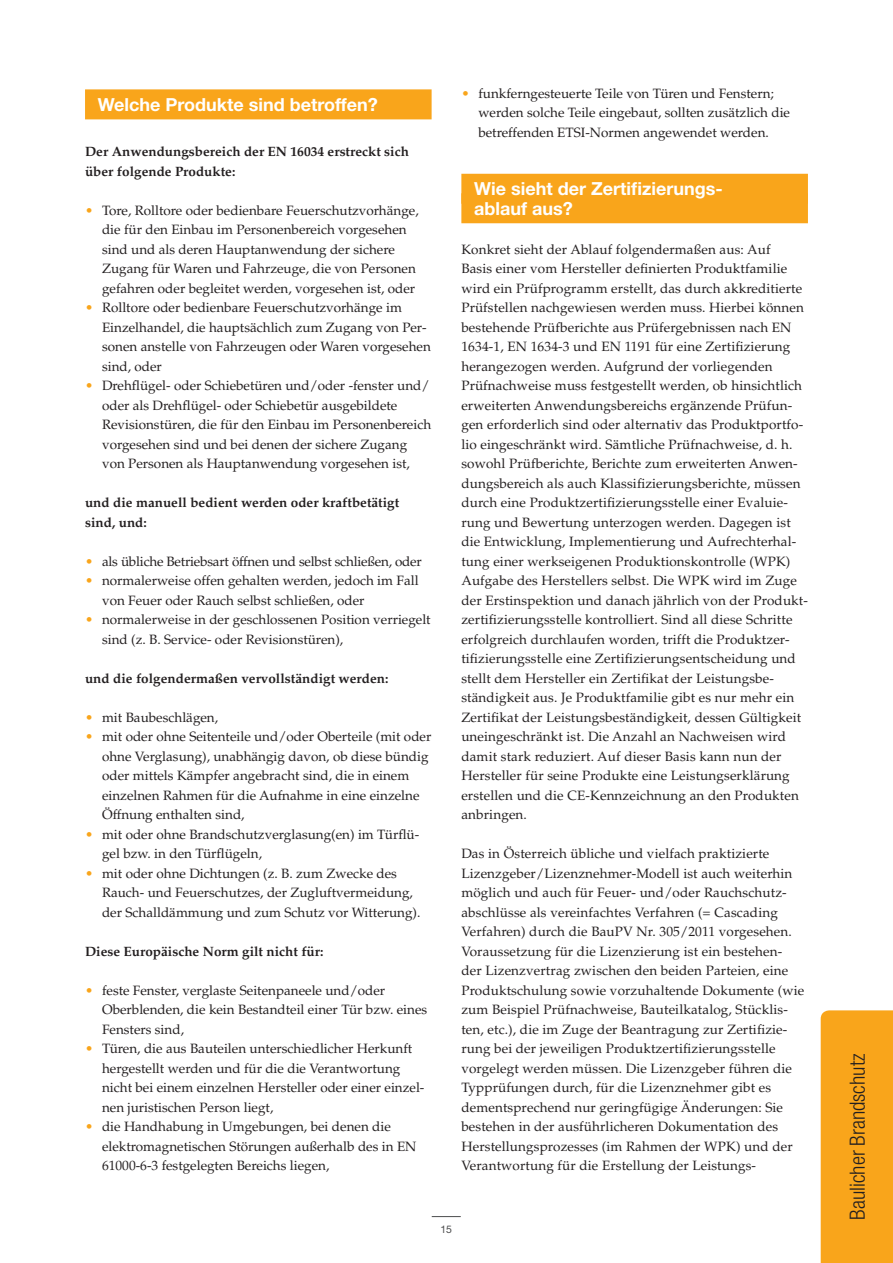
<style>
.page{position:relative;width:893px;height:1263px;background:#fff}
.page>*{position:absolute;margin:0;border:0;box-sizing:border-box;transform-origin:0 0}
.t1{font:300 condensed 21px "Helvetica Neue LT Std";color:#231f20}
.Headline_3_orange{font:700 18px "Helvetica Neue LT Std";color:#fff}
.fliesstext{font:13.5px/19.5px "Palatino LT Std";letter-spacing:.01em;color:#231f20}
.Fliesstext_bold{font:700 13.5px/19.5px "Palatino LT Std";color:#231f20}
.fliesstext-2{font:13.5px "Palatino LT Std";letter-spacing:-.015em;color:#231f20}
.t2{font:10.5px "Helvetica Neue LT Std";color:#4b4c4d}
.s1{color:#f9a51b}
</style>
<div class="page">
<svg style="left:432px;top:1216px;width:29px;height:1px"></svg>
<div style="left:85px;top:89px;width:347px;height:30px;background:#f9a51b"></div>
<div style="left:821px;top:1010px;width:72px;height:253px;background:#f9a51b"></div>
<div style="left:461px;top:174px;width:347px;height:30px;background:#f9a51b"></div>
<div style="left:461px;top:193px;width:347px;height:30px;background:#f9a51b"></div>
<p class="Headline_3_orange" style="left:98px;top:93px;width:282px">Welche Produkte sind betroffen?</p>
<p class="Fliesstext_bold" style="left:85px;top:142px;width:325px">Der Anwendungsbereich der EN 16034 erstreckt sich über folgende Produkte:</p>
<p class="fliesstext" style="left:102px;top:200px;width:318px;text-indent:-17px"><span class="s1">•</span> Tore, Rolltore oder bedienbare Feuerschutzvorhänge, die für den Einbau im Personenbereich vorgesehen sind und als deren Hauptanwendung der sichere Zugang für Waren und Fahrzeuge, die von Personen gefahren oder begleitet werden, vorgesehen ist, oder</p>
<p class="fliesstext" style="left:102px;top:298px;width:330px;text-indent:-17px"><span class="s1">•</span> Rolltore oder bedienbare Feuerschutzvorhänge im Einzelhandel, die hauptsächlich zum Zugang von Per&shy;sonen anstelle von Fahrzeugen oder Waren vorgesehen sind, oder</p>
<p class="fliesstext" style="left:102px;top:376px;width:331px;text-indent:-17px"><span class="s1">•</span> Drehflügel- oder Schiebetüren und/oder -fenster und/ oder als Drehflügel- oder Schiebetür ausgebildete Revisionstüren, die für den Einbau im Personenbereich vorgesehen sind und bei denen der sichere Zugang von Personen als Hauptanwendung vorgesehen ist,</p>
<p class="Fliesstext_bold" style="left:85px;top:493px;width:316px">und die manuell bedient werden oder kraftbetätigt sind, und:</p>
<p class="fliesstext-2" style="left:85px;top:553px;width:338px"><span class="s1">•</span> als übliche Betriebsart öffnen und selbst schließen, oder</p>
<p class="fliesstext" style="left:102px;top:571px;width:318px;text-indent:-17px"><span class="s1">•</span> normalerweise offen gehalten werden, jedoch im Fall von Feuer oder Rauch selbst schließen, oder</p>
<p class="fliesstext" style="left:102px;top:610px;width:330px;text-indent:-17px"><span class="s1">•</span> normalerweise in der geschlossenen Position verriegelt sind (z. B. Service- oder Revisionstüren),</p>
<p class="Fliesstext_bold" style="left:85px;top:668px;width:305px">und die folgendermaßen vervollständigt werden:</p>
<p class="fliesstext" style="left:85px;top:707px;width:135px"><span class="s1">•</span> mit Baubeschlägen,</p>
<p class="fliesstext" style="left:102px;top:727px;width:331px;text-indent:-17px"><span class="s1">•</span> mit oder ohne Seitenteile und/oder Oberteile (mit oder ohne Verglasung), unabhängig davon, ob diese bündig oder mittels Kämpfer angebracht sind, die in einem einzelnen Rahmen für die Aufnahme in eine einzelne Öffnung enthalten sind,</p>
<p class="fliesstext" style="left:102px;top:824px;width:319px;text-indent:-17px"><span class="s1">•</span> mit oder ohne Brandschutzverglasung(en) im Türflü&shy;gel bzw. in den Türflügeln,</p>
<p class="fliesstext" style="left:102px;top:863px;width:320px;text-indent:-17px"><span class="s1">•</span> mit oder ohne Dichtungen (z. B. zum Zwecke des<br>Rauch- und Feuerschutzes, der Zugluftvermeidung, der Schalldämmung und zum Schutz vor Witterung).</p>
<p class="Fliesstext_bold" style="left:85px;top:941px;width:240px">Diese Europäische Norm gilt nicht für:</p>
<p class="fliesstext" style="left:102px;top:980px;width:327px;text-indent:-17px"><span class="s1">•</span> feste Fenster, verglaste Seitenpaneele und/oder<br>Oberblenden, die kein Bestandteil einer Tür bzw. eines<br>Fensters sind,</p>
<p class="fliesstext" style="left:102px;top:1039px;width:324px;text-indent:-17px"><span class="s1">•</span> Türen, die aus Bauteilen unterschiedlicher Herkunft hergestellt werden und für die die Verantwortung nicht bei einem einzelnen Hersteller oder einer einzel&shy;nen juristischen Person liegt,</p>
<p class="fliesstext" style="left:102px;top:1117px;width:316px;text-indent:-17px"><span class="s1">•</span> die Handhabung in Umgebungen, bei denen die elektromagnetischen Störungen außerhalb des in EN<br>61000-6-3 festgelegten Bereichs liegen,</p>
<p class="fliesstext" style="left:478px;top:83px;width:313px;text-indent:-17px"><span class="s1">•</span> funkferngesteuerte Teile von Türen und Fenstern; werden solche Teile eingebaut, sollten zusätzlich die betreffenden ETSI-Normen angewendet werden.</p>
<p class="Headline_3_orange" style="left:474px;top:177px;width:250px">Wie sieht der Zertifizierungs-</p>
<p class="Headline_3_orange" style="left:474px;top:197px;width:100px">ablauf aus?</p>
<p class="fliesstext" style="left:461px;top:239px;width:348px">Konkret sieht der Ablauf folgendermaßen aus: Auf<br>Basis einer vom Hersteller definierten Produktfamilie wird ein Prüfprogramm erstellt, das durch akkreditierte Prüfstellen nachgewiesen werden muss. Hierbei können bestehende Prüfberichte aus Prüfergebnissen nach EN 1634-1, EN 1634-3 und EN 1191 für eine Zertifizierung herangezogen werden. Aufgrund der vorliegenden Prüfnachweise muss festgestellt werden, ob hinsichtlich erweiterten Anwendungsbereichs ergänzende Prüfun&shy;gen erforderlich sind oder alternativ das Produktportfo&shy;lio eingeschränkt wird. Sämtliche Prüfnachweise, d. h. sowohl Prüfberichte, Berichte zum erweiterten Anwen&shy;dungsbereich als auch Klassifizierungsberichte, müssen durch eine Produktzertifizierungsstelle einer Evaluie&shy;rung und Bewertung unterzogen werden. Dagegen ist die Entwicklung, Implementierung und Aufrechterhal&shy;tung einer werkseigenen Produktionskontrolle (WPK)<br>Aufgabe des Herstellers selbst. Die WPK wird im Zuge der Erstinspektion und danach jährlich von der Produkt&shy;zertifizierungsstelle kontrolliert. Sind all diese Schritte erfolgreich durchlaufen worden, trifft die Produktzer&shy;tifizierungsstelle eine Zertifizierungsentscheidung und stellt dem Hersteller ein Zertifikat der Leistungsbe&shy;ständigkeit aus. Je Produktfamilie gibt es nur mehr ein Zertifikat der Leistungsbeständigkeit, dessen Gültigkeit uneingeschränkt ist. Die Anzahl an Nachweisen wird damit stark reduziert. Auf dieser Basis kann nun der Hersteller für seine Produkte eine Leistungserklärung erstellen und die CE-Kennzeichnung an den Produkten anbringen.</p>
<p class="fliesstext" style="left:461px;top:844px;width:344px">Das in Österreich übliche und vielfach praktizierte Lizenzgeber/Lizenznehmer-Modell ist auch weiterhin möglich und auch für Feuer- und/oder Rauchschutz&shy;abschlüsse als vereinfachtes Verfahren (= Cascading Verfahren) durch die BauPV Nr. 305/2011 vorgesehen.<br>Voraussetzung für die Lizenzierung ist ein bestehen&shy;der Lizenzvertrag zwischen den beiden Parteien, eine Produktschulung sowie vorzuhaltende Dokumente (wie zum Beispiel Prüfnachweise, Bauteilkatalog, Stücklis&shy;ten, etc.), die im Zuge der Beantragung zur Zertifizie&shy;rung bei der jeweiligen Produktzertifizierungsstelle vorgelegt werden müssen. Die Lizenzgeber führen die Typprüfungen durch, für die Lizenznehmer gibt es dementsprechend nur geringfügige Änderungen: Sie bestehen in der ausführlicheren Dokumentation des Herstellungsprozesses (im Rahmen der WPK) und der Verantwortung für die Erstellung der Leistungs-</p>
<p class="t2" style="left:440px;top:1223px;width:13px">15</p>
<p class="t1" style="left:845px;top:1220px;width:167px;rotate:-90deg">Baulicher Brandschutz</p>
</div>
